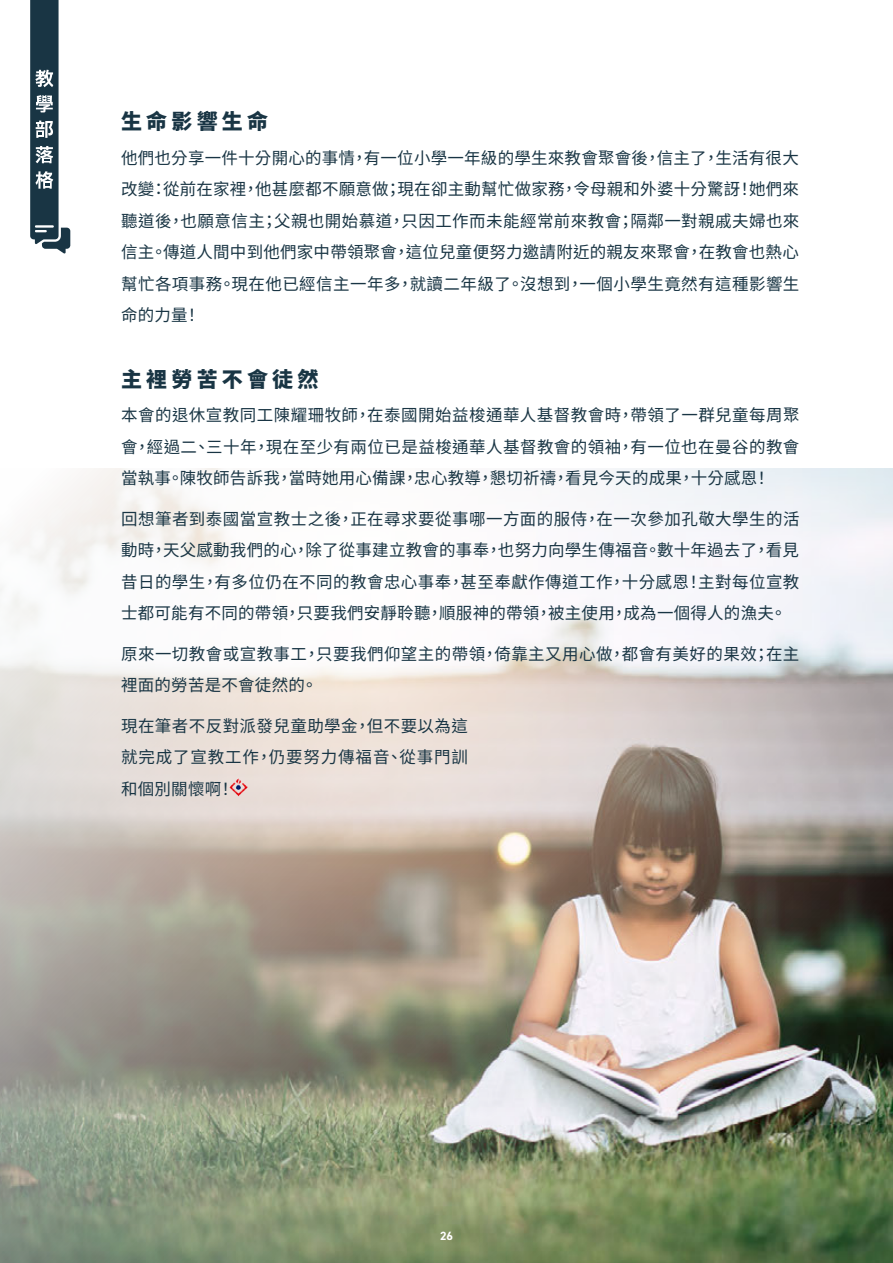
<style>
.page{position:relative;width:893px;height:1263px;background:#fff}
.page>*{position:absolute;margin:0;border:0;box-sizing:border-box;transform-origin:0 0}
.t1{font:800 21px "Source Han Sans TW";letter-spacing:.2em;color:#193544}
.t2{font:16.5px/31.5px "Source Han Sans TW";letter-spacing:.025em;color:#193544;text-align:justify}
.t3{font:700 12px "DIN2014";color:#fff}
</style>
<div class="page">
<img style="left:1px;top:468px;width:891px;height:795px">
<svg style="left:30px;top:0;width:40px;height:254px"></svg>
<img style="left:229px;top:777px;width:19px;height:20px">
<p class="t1" style="left:121px;top:110px;width:148px">生命影響生命</p>
<p class="t2" style="left:121px;top:142px;width:680px">他們也分享一件十分開心的事情，有一位小學一年級的學生來教會聚會後，信主了，生活有很大改變：從前在家裡，他甚麼都不願意做；現在卻主動幫忙做家務，令母親和外婆十分驚訝！她們來聽道後，也願意信主；父親也開始慕道，只因工作而未能經常前來教會；隔鄰一對親戚夫婦也來信主。傳道人間中到他們家中帶領聚會，這位兒童便努力邀請附近的親友來聚會，在教會也熱心幫忙各項事務。現在他已經信主一年多，就讀二年級了。沒想到，一個小學生竟然有這種影響生命的力量！</p>
<p class="t1" style="left:121px;top:367px;width:199px">主裡勞苦不會徒然</p>
<p class="t2" style="left:121px;top:400px;width:680px">本會的退休宣教同工陳耀珊牧師，在泰國開始益梭通華人基督教會時，帶領了一群兒童每周聚會，經過二、三十年，現在至少有兩位已是益梭通華人基督教會的領袖，有一位也在曼谷的教會當執事。陳牧師告訴我，當時她用心備課，忠心教導，懇切祈禱，看見今天的成果，十分感恩！</p>
<p class="t2" style="left:121px;top:503px;width:680px">回想筆者到泰國當宣教士之後，正在尋求要從事哪一方面的服侍，在一次參加孔敬大學生的活動時，天父感動我們的心，除了從事建立教會的事奉，也努力向學生傳福音。數十年過去了，看見昔日的學生，有多位仍在不同的教會忠心事奉，甚至奉獻作傳道工作，十分感恩！主對每位宣教士都可能有不同的帶領，只要我們安靜聆聽，順服神的帶領，被主使用，成為一個得人的漁夫。</p>
<p class="t2" style="left:121px;top:638px;width:680px">原來一切教會或宣教事工，只要我們仰望主的帶領，倚靠主又用心做，都會有美好的果效；在主裡面的勞苦是不會徒然的。</p>
<p class="t2" style="left:121px;top:710px;width:348px">現在筆者不反對派發兒童助學金，但不要以為這就完成了宣教工作，仍要努力傳福音、從事門訓和個別關懷啊！</p>
<p class="t3" style="left:440px;top:1227px;width:14px">26</p>
</div>
